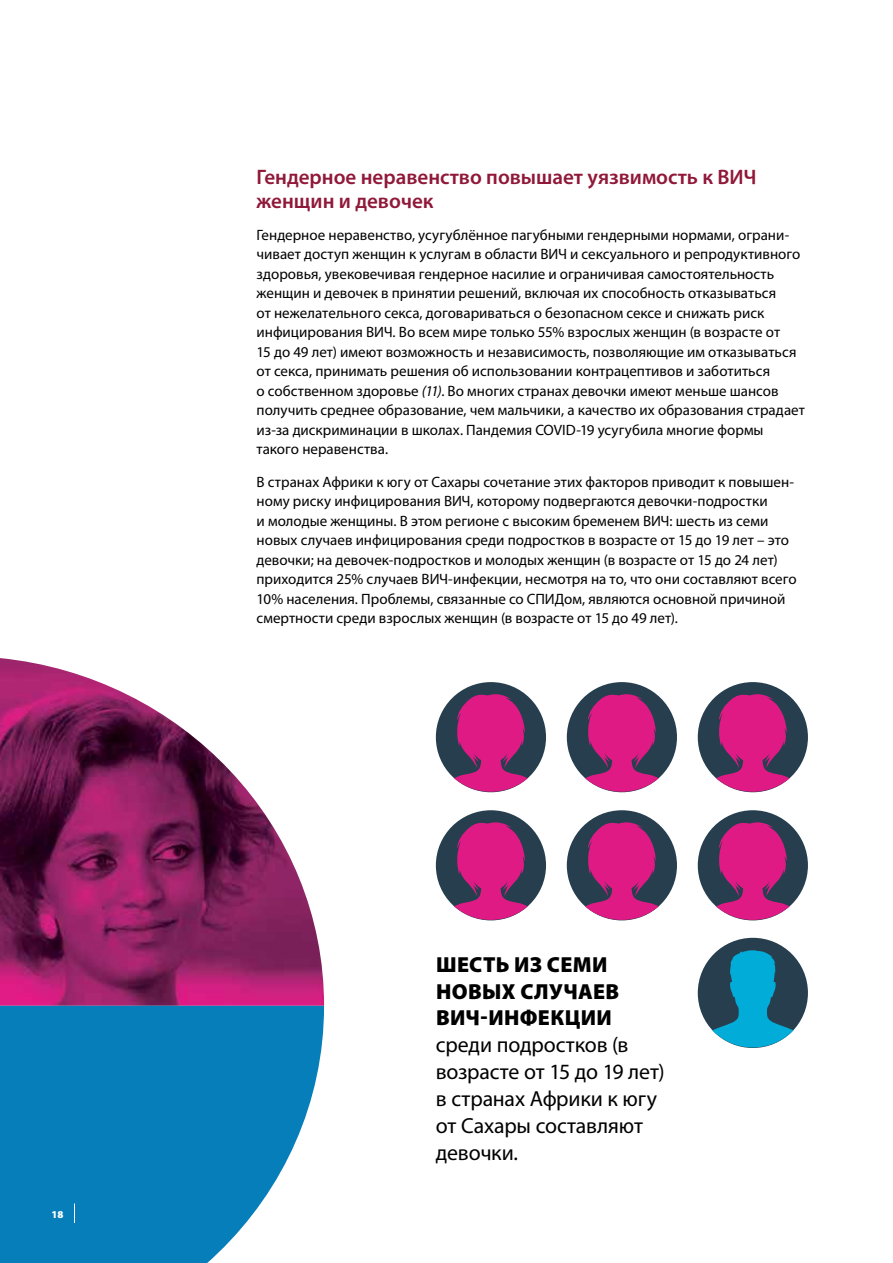
<style>
.page{position:relative;width:893px;height:1263px;background:#fff}
.page>*{position:absolute;margin:0;border:0;box-sizing:border-box;transform-origin:0 0}
.t1{font:21.9px/26.8px "Myriad Pro";letter-spacing:-.01em;color:#000}
.t2{font:900 21.9px/26.8px "Myriad Pro";letter-spacing:.015em;color:#000}
.t3{font:600 21px/24px "Myriad Pro";color:#901839}
.t4{font:15px/19.5px "Myriad Pro";color:#000}
.t5{font:900 10.5px "Myriad Pro";color:#fff}
.s1{font-style:italic}
</style>
<div class="page">
<img style="left:0;top:658px;width:324px;height:348px">
<svg style="left:0;top:1006px;width:324px;height:257px;background:#208bc1"></svg>
<div style="left:698px;top:938px;width:110px;height:110px;background:#263e4e;border-radius:50%"></div>
<svg style="left:712px;top:950px;width:81px;height:97px"></svg>
<div style="left:567px;top:682px;width:110px;height:110px;background:#263e4e;border-radius:50%"></div>
<svg style="left:584px;top:692px;width:74px;height:100px"></svg>
<div style="left:567px;top:810px;width:110px;height:110px;background:#263e4e;border-radius:50%"></div>
<svg style="left:584px;top:820px;width:74px;height:100px"></svg>
<div style="left:436px;top:682px;width:110px;height:110px;background:#263e4e;border-radius:50%"></div>
<svg style="left:453px;top:692px;width:74px;height:100px"></svg>
<div style="left:436px;top:810px;width:110px;height:110px;background:#263e4e;border-radius:50%"></div>
<svg style="left:453px;top:820px;width:74px;height:100px"></svg>
<div style="left:698px;top:682px;width:110px;height:110px;background:#263e4e;border-radius:50%"></div>
<svg style="left:715px;top:692px;width:74px;height:100px"></svg>
<div style="left:698px;top:810px;width:110px;height:110px;background:#263e4e;border-radius:50%"></div>
<svg style="left:715px;top:820px;width:74px;height:100px"></svg>
<svg style="left:74px;top:1203px;width:1px;height:20px"></svg>
<p class="t5" style="left:51px;top:1207px;width:14px">18</p>
<h2 class="t3" style="left:257px;top:164px;width:502px">Гендерное неравенство повышает уязвимость к ВИЧ женщин и девочек</h2>
<p class="t4" style="left:257px;top:225px;width:550px">Гендерное неравенство, усугублённое пагубными гендерными нормами, ограни&shy;чивает доступ женщин к услугам в области ВИЧ и сексуального и репродуктивного здоровья, увековечивая гендерное насилие и ограничивая самостоятельность женщин и девочек в принятии решений, включая их способность отказываться<br>от нежелательного секса, договариваться о безопасном сексе и снижать риск инфицирования ВИЧ. Во всем мире только 55% взрослых женщин (в возрасте от<br>15 до 49 лет) имеют возможность и независимость, позволяющие им отказываться от секса, принимать решения об использовании контрацептивов и заботиться<br>о собственном здоровье <span class="s1">(11)</span>. Во многих странах девочки имеют меньше шансов получить среднее образование, чем мальчики, а качество их образования страдает из-за дискриминации в школах. Пандемия COVID-19 усугубила многие формы такого неравенства.</p>
<p class="t4" style="left:257px;top:472px;width:542px">В странах Африки к югу от Сахары сочетание этих факторов приводит к повышен&shy;ному риску инфицирования ВИЧ, которому подвергаются девочки-подростки<br>и молодые женщины. В этом регионе с высоким бременем ВИЧ: шесть из семи новых случаев инфицирования среди подростков в возрасте от 15 до 19 лет – это девочки; на девочек-подростков и молодых женщин (в возрасте от 15 до 24 лет) приходится 25% случаев ВИЧ-инфекции, несмотря на то, что они составляют всего 10% населения. Проблемы, связанные со СПИДом, являются основной причиной смертности среди взрослых женщин (в возрасте от 15 до 49 лет).</p>
<h1 class="t2" style="left:436px;top:950px;width:185px">ШЕСТЬ ИЗ СЕМИ<br>НОВЫХ СЛУЧАЕВ<br>ВИЧ-ИНФЕКЦИИ</h1>
<h1 class="t1" style="left:436px;top:1031px;width:230px">среди подростков (в возрасте от 15 до 19 лет) в странах Африки к югу от Сахары составляют девочки.</h1>
</div>
